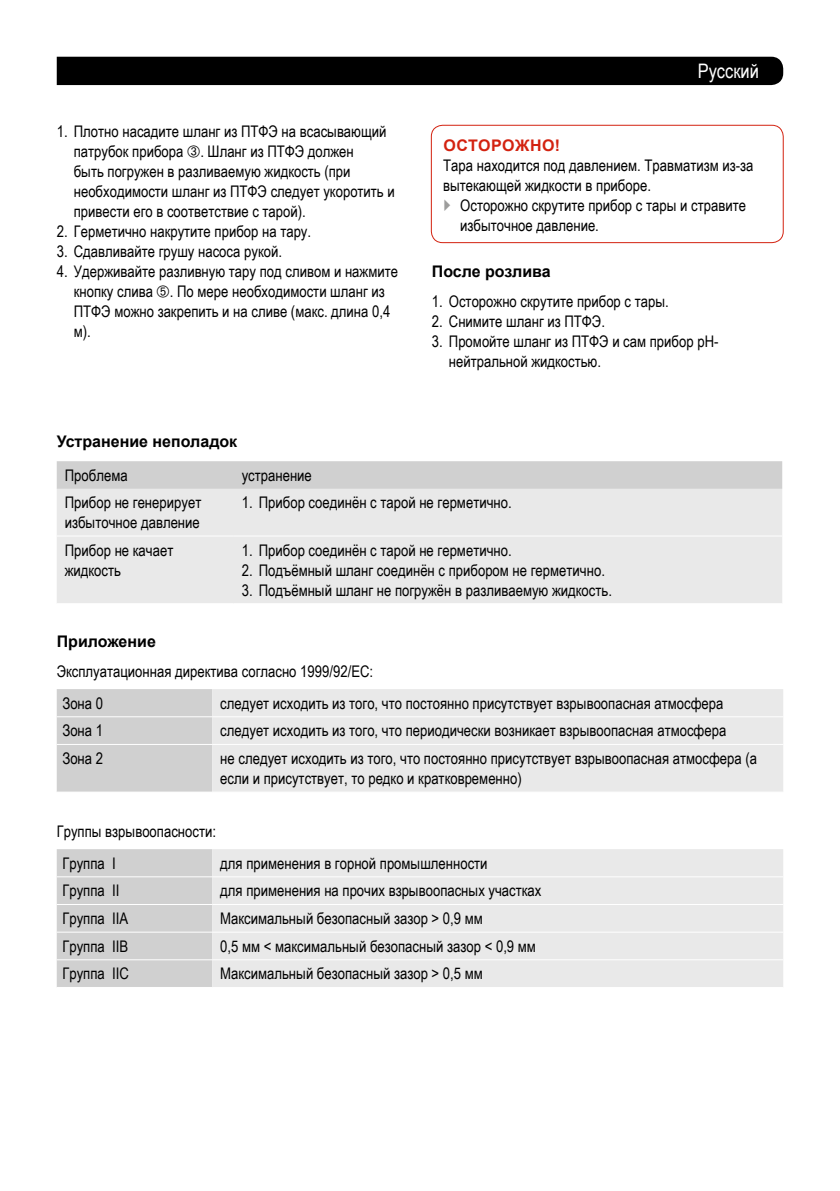
<style>
.page{position:relative;width:840px;height:1191px;background:#fff}
.page>*{position:absolute;margin:0;border:0;box-sizing:border-box;transform-origin:0 0}
.t1{font:20px "Arial Narrow";color:#fff}
.t2{font:16px/20px "Arial Narrow";color:#000}
.t3{font:700 16px "Arial";color:#000}
.t4{font:700 16px "Arial";letter-spacing:.03em;color:#d32210}
</style>
<div class="page">
<div style="left:57px;top:57px;width:725px;height:28px;background:#000"></div>
<div style="left:430px;top:125px;width:353px;height:118px;border:1px solid #d32210;border-radius:11px"></div>
<div style="left:57px;top:461px;width:724px;height:28px;background:#d0d0d0"></div>
<div style="left:57px;top:489px;width:724px;height:114px;background:#e9e9e9"></div>
<hr style="left:57px;top:535px;width:176px;height:1px;background:#fff">
<hr style="left:233px;top:535px;width:548px;height:1px;background:#fff">
<div style="left:57px;top:689px;width:155px;height:102px;background:#d0d0d0"></div>
<div style="left:212px;top:689px;width:570px;height:102px;background:#e9e9e9"></div>
<hr style="left:57px;top:716px;width:155px;height:1px;background:#fff">
<hr style="left:212px;top:716px;width:570px;height:1px;background:#fff">
<hr style="left:57px;top:744px;width:155px;height:1px;background:#fff">
<hr style="left:212px;top:744px;width:570px;height:1px;background:#fff">
<div style="left:57px;top:849px;width:155px;height:138px;background:#d0d0d0"></div>
<div style="left:212px;top:849px;width:570px;height:138px;background:#e9e9e9"></div>
<hr style="left:57px;top:876px;width:155px;height:1px;background:#fff">
<hr style="left:212px;top:876px;width:570px;height:1px;background:#fff">
<hr style="left:57px;top:904px;width:155px;height:1px;background:#fff">
<hr style="left:212px;top:904px;width:570px;height:1px;background:#fff">
<hr style="left:57px;top:931px;width:155px;height:1px;background:#fff">
<hr style="left:212px;top:931px;width:570px;height:1px;background:#fff">
<hr style="left:57px;top:959px;width:155px;height:1px;background:#fff">
<hr style="left:212px;top:959px;width:570px;height:1px;background:#fff">
<p class="t1" style="left:697px;top:56px;width:62px">Русский</p>
<p class="t2" style="left:74px;top:120px;width:322px;text-indent:-17px">1. Плотно насадите шланг из ПТФЭ на всасывающий патрубок прибора . Шланг из ПТФЭ должен<br>быть погружен в разливаемую жидкость (при необходимости шланг из ПТФЭ следует укоротить и привести его в соответствие с тарой).</p>
<p class="t2" style="left:57px;top:220px;width:256px">2. Герметично накрутите прибор на тару.</p>
<p class="t2" style="left:57px;top:240px;width:226px">3. Сдавливайте грушу насоса рукой.</p>
<p class="t2" style="left:74px;top:260px;width:325px;text-indent:-17px">4. Удерживайте разливную тару под сливом и нажмите кнопку слива . По мере необходимости шланг из ПТФЭ можно закрепить и на сливе (макс. длина 0,4 м).</p>
<p class="t3" style="left:431px;top:260px;width:120px">После розлива</p>
<p class="t4" style="left:443px;top:134px;width:118px">ОСТОРОЖНО!</p>
<p class="t2" style="left:443px;top:154px;width:311px">Тара находится под давлением. Травматизм из-за вытекающей жидкости в приборе.</p>
<p class="t2" style="left:460px;top:194px;width:287px">Осторожно скрутите прибор с тары и стравите избыточное давление.</p>
<p class="t2" style="left:431px;top:290px;width:238px">1. Осторожно скрутите прибор с тары.</p>
<p class="t2" style="left:431px;top:310px;width:175px">2. Снимите шланг из ПТФЭ.</p>
<p class="t2" style="left:448px;top:330px;width:271px;text-indent:-17px">3. Промойте шланг из ПТФЭ и сам прибор pH&shy;нейтральной жидкостью.</p>
<p class="t3" style="left:57px;top:430px;width:182px">Устранение неполадок</p>
<p class="t2" style="left:65px;top:464px;width:64px">Проблема</p>
<p class="t2" style="left:241px;top:464px;width:72px">устранение</p>
<p class="t2" style="left:65px;top:492px;width:138px">Прибор не генерирует избыточное давление</p>
<p class="t2" style="left:241px;top:492px;width:271px">1. Прибор соединён с тарой не герметично.</p>
<p class="t2" style="left:65px;top:539px;width:110px">Прибор не качает жидкость</p>
<p class="t2" style="left:241px;top:539px;width:271px">1. Прибор соединён с тарой не герметично.</p>
<p class="t2" style="left:241px;top:559px;width:364px">2. Подъёмный шланг соединён с прибором не герметично.</p>
<p class="t2" style="left:241px;top:579px;width:371px">3. Подъёмный шланг не погружён в разливаемую жидкость.</p>
<p class="t3" style="left:57px;top:630px;width:101px">Приложение</p>
<p class="t2" style="left:57px;top:660px;width:318px">Эксплуатационная директива согласно 1999/92/ЕС:</p>
<p class="t2" style="left:62px;top:692px;width:42px">Зона 0</p>
<p class="t2" style="left:220px;top:692px;width:504px">следует исходить из того, что постоянно присутствует взрывоопасная атмосфера</p>
<p class="t2" style="left:62px;top:720px;width:42px">Зона 1</p>
<p class="t2" style="left:220px;top:720px;width:507px">следует исходить из того, что периодически возникает взрывоопасная атмосфера</p>
<p class="t2" style="left:62px;top:748px;width:42px">Зона 2</p>
<p class="t2" style="left:220px;top:748px;width:538px">не следует исходить из того, что постоянно присутствует взрывоопасная атмосфера (а если и присутствует, то редко и кратковременно)</p>
<p class="t2" style="left:57px;top:820px;width:161px">Группы взрывоопасности:</p>
<p class="t2" style="left:62px;top:852px;width:55px">Группа I</p>
<p class="t2" style="left:220px;top:852px;width:269px">для применения в горной промышленности</p>
<p class="t2" style="left:62px;top:880px;width:58px">Группа II</p>
<p class="t2" style="left:220px;top:880px;width:322px">для применения на прочих взрывоопасных участках</p>
<p class="t2" style="left:62px;top:908px;width:67px">Группа IIA</p>
<p class="t2" style="left:220px;top:908px;width:264px">Максимальный безопасный зазор &gt; 0,9 мм</p>
<p class="t2" style="left:62px;top:935px;width:67px">Группа IIB</p>
<p class="t2" style="left:220px;top:935px;width:317px">0,5 мм &lt; максимальный безопасный зазор &lt; 0,9 мм</p>
<p class="t2" style="left:62px;top:963px;width:68px">Группа IIC</p>
<p class="t2" style="left:220px;top:963px;width:264px">Максимальный безопасный зазор &gt; 0,5 мм</p>
</div>
